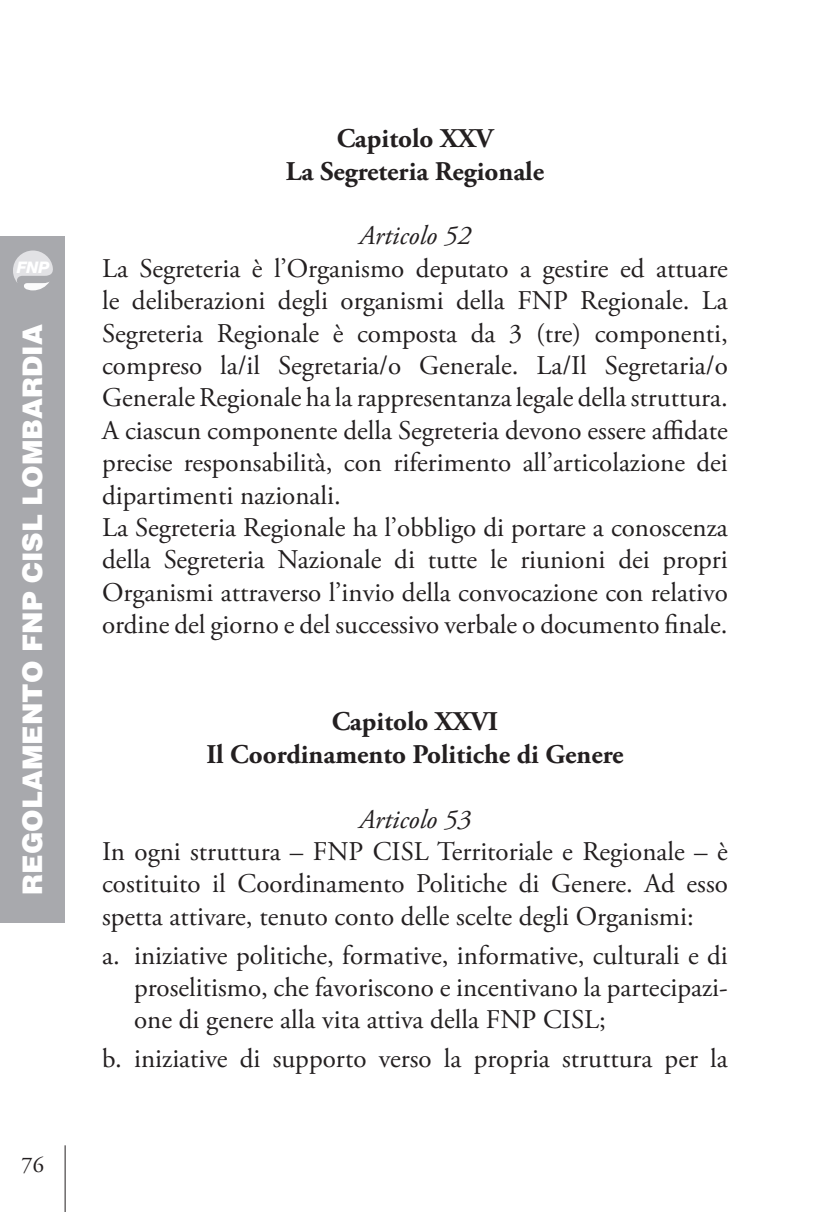
<style>
.page{position:relative;width:830px;height:1212px;background:#fff}
.page>*{position:absolute;margin:0;border:0;box-sizing:border-box;transform-origin:0 0}
.t1{font:27px/32.4px "Adobe Garamond Pro";color:#231f20;text-align:justify}
.t2{font:700 27px "Adobe Garamond Pro";color:#231f20}
.t3{font:900 27px "Helvetica LT Std";color:#fff}
.t4{font:italic 27px "Adobe Garamond Pro";color:#231f20}
.t5{font:22.5px "Adobe Garamond Pro";color:#231f20}
.t6{font:italic 800 15.97px "Helvetica Neue LT Std";color:#fff}
</style>
<div class="page">
<hr style="left:65px;top:1145px;width:1px;height:67px;background:#231f20">
<div style="left:0;top:236px;width:65px;height:686px;background:#a8a9ad"></div>
<svg style="left:13px;top:250px;width:40px;height:40px"></svg>
<p class="t6" style="left:17px;top:257px;width:34px">FNP</p>
<p class="t3" style="left:15px;top:895px;width:572px;rotate:-90deg">REGOLAMENTO FNP CISL LOMBARDIA</p>
<p class="t5" style="left:21px;top:1152px;width:24px">76</p>
<p class="t2" style="left:336px;top:123px;width:158px">Capitolo XXV</p>
<p class="t2" style="left:286px;top:155px;width:260px">La Segreteria Regionale</p>
<p class="t4" style="left:359px;top:220px;width:113px">Articolo 52</p>
<p class="t1" style="left:102px;top:253px;width:627px">La Segreteria è l’Organismo deputato a gestire ed attuare le deliberazioni degli organismi della FNP Regionale. La Segreteria Regionale è composta da 3 (tre) componenti, compreso la/il Segretaria/o Generale. La/Il Segretaria/o Generale Regionale ha la rappresentanza legale della struttura.</p>
<p class="t1" style="left:102px;top:415px;width:627px">A ciascun componente della Segreteria devono essere affidate precise responsabilità, con riferimento all’articolazione dei dipartimenti nazionali.</p>
<p class="t1" style="left:102px;top:512px;width:627px">La Segreteria Regionale ha l’obbligo di portare a conoscenza della Segreteria Nazionale di tutte le riunioni dei propri Organismi attraverso l’invio della convocazione con relativo ordine del giorno e del successivo verbale o documento finale.</p>
<p class="t2" style="left:331px;top:706px;width:168px">Capitolo XXVI</p>
<p class="t2" style="left:206px;top:738px;width:418px">Il Coordinamento Politiche di Genere</p>
<p class="t4" style="left:359px;top:803px;width:113px">Articolo 53</p>
<p class="t1" style="left:102px;top:836px;width:627px">In ogni struttura – FNP CISL Territoriale e Regionale – è costituito il Coordinamento Politiche di Genere. Ad esso spetta attivare, tenuto conto delle scelte degli Organismi:</p>
<p class="t1" style="left:134px;top:940px;width:595px;text-indent:-32px">a. iniziative politiche, formative, informative, culturali e di proselitismo, che favoriscono e incentivano la partecipazi&shy;one di genere alla vita attiva della FNP CISL;</p>
<p class="t1" style="left:102px;top:1043px;width:627px">b. iniziative di supporto verso la propria struttura per la</p>
</div>
